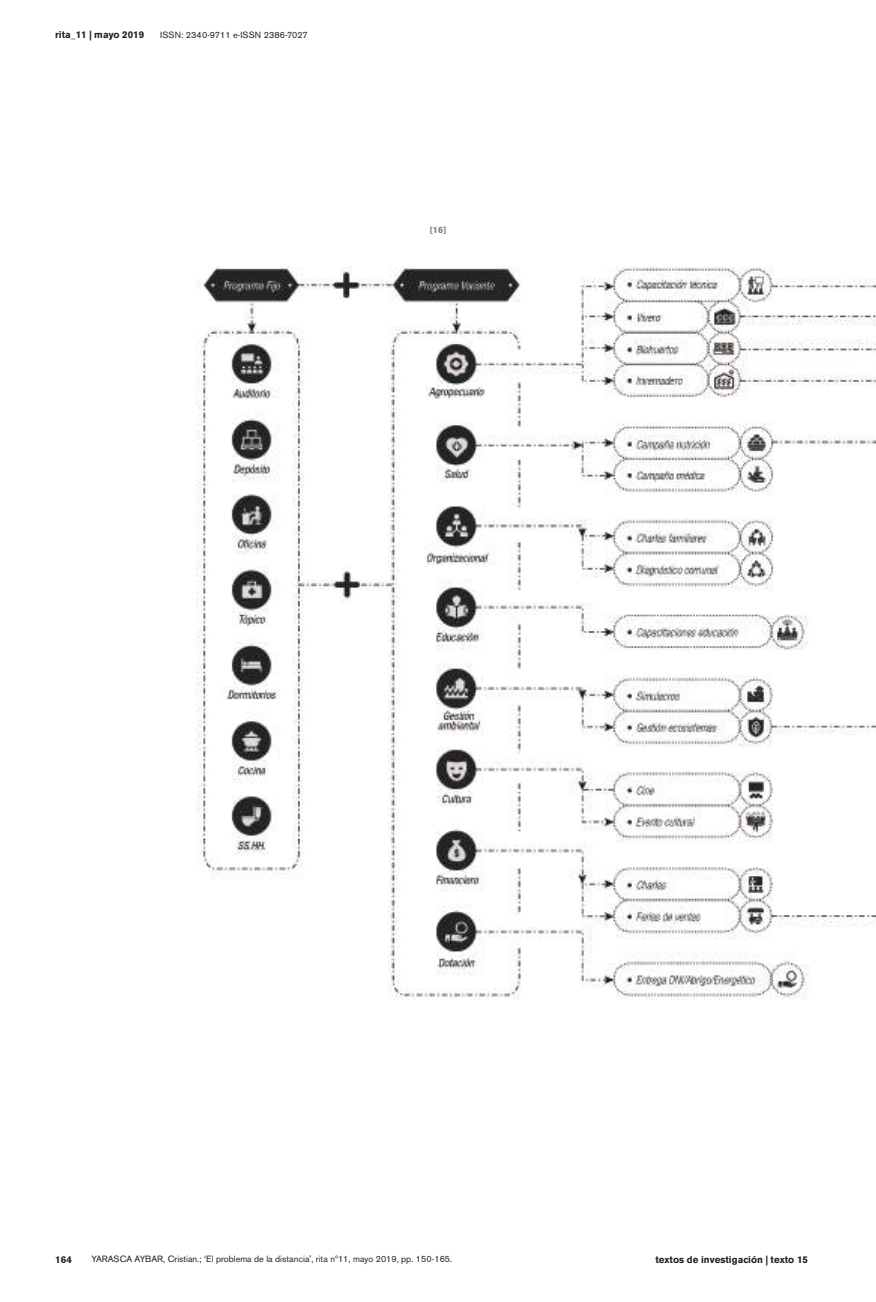
<style>
.page{position:relative;width:876px;height:1302px;background:#fff}
.page>*{position:absolute;margin:0;border:0;box-sizing:border-box;transform-origin:0 0}
.t1{font:700 9.75px "Akzidenz Grotesk BE";color:#241f1f}
.t2{font:9px "Akzidenz Grotesk BE";color:#241f1f}
.t3{font:9px "Akzidenz Grotesk BE";letter-spacing:.02em;color:#241f1f}
.t4{font:700 9px "Akzidenz Grotesk BE";color:#7d7c7e}
</style>
<div class="page">
<img style="left:196px;top:266px;width:680px;height:734px">
<p class="t1" style="left:55px;top:29px;width:90px">rita_11 | mayo 2019</p>
<p class="t3" style="left:160px;top:30px;width:149px">ISSN: 2340-9711 e-ISSN 2386-7027</p>
<p class="t4" style="left:430px;top:224px;width:18px">[16]</p>
<p class="t1" style="left:55px;top:1253px;width:18px">164</p>
<p class="t2" style="left:91px;top:1253px;width:362px">YARASCA AYBAR, Cristian.; ‘El problema de la distancia', rita nº11, mayo 2019, pp. 150-165.</p>
<p class="t1" style="left:655px;top:1253px;width:154px">textos de investigación | texto 15</p>
</div>
